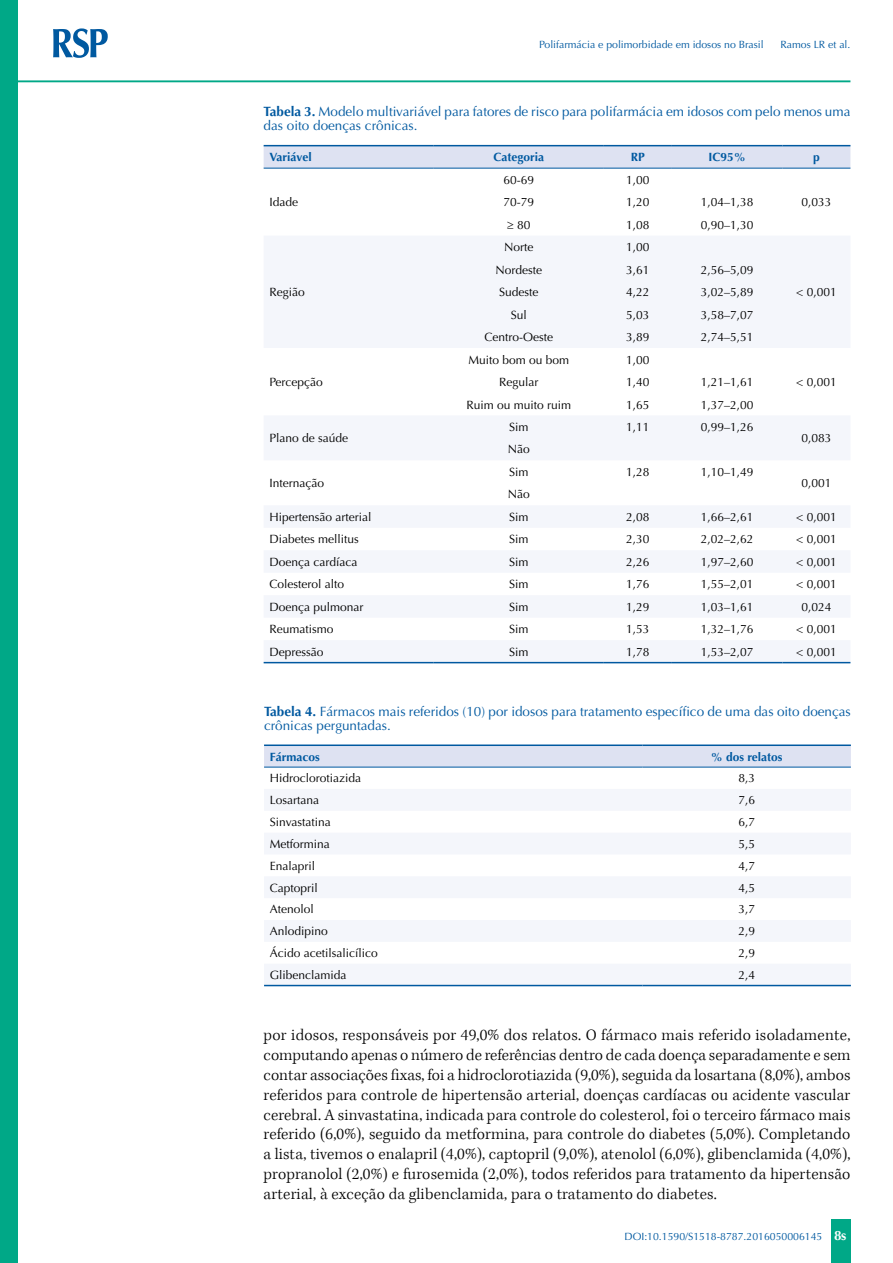
<style>
.page{position:relative;width:893px;height:1263px;background:#fff}
.page>*{position:absolute;margin:0;border:0;box-sizing:border-box;transform-origin:0 0}
.t1{font:300 16.5px/19.8px "Kepler Std";letter-spacing:.01em;color:#000;text-align:justify}
.t2{font:13.5px/14.2px "Optima";color:#0059a0}
.t3{font:700 13.5px "Optima";color:#fff}
.t4{font:12px "Optima";color:#000}
.t5{font:700 12px "Optima";color:#0059a0}
.t6{font:10.5px "Optima";color:#0059a0}
.s1{font-weight:700}
</style>
<div class="page">
<div style="left:831px;top:1220px;width:20px;height:43px;background:#00a887"></div>
<div style="left:0;top:0;width:18px;height:1263px;background:#00a887"></div>
<svg style="left:53px;top:28px;width:55px;height:30px"></svg>
<hr style="left:18px;top:80px;width:832px;height:2px;background:#00a887">
<svg style="left:264px;top:146px;width:586px;height:22px"></svg>
<svg style="left:264px;top:236px;width:586px;height:426px;fill:#f4f6fb"></svg>
<hr style="left:264px;top:145px;width:170px;height:1px;background:#0059a0">
<hr style="left:434px;top:145px;width:170px;height:1px;background:#0059a0">
<hr style="left:604px;top:145px;width:68px;height:1px;background:#0059a0">
<hr style="left:672px;top:145px;width:110px;height:1px;background:#0059a0">
<hr style="left:782px;top:145px;width:68px;height:1px;background:#0059a0">
<hr style="left:264px;top:168px;width:170px;height:1px;background:#0059a0">
<hr style="left:434px;top:168px;width:170px;height:1px;background:#0059a0">
<hr style="left:604px;top:168px;width:68px;height:1px;background:#0059a0">
<hr style="left:672px;top:168px;width:110px;height:1px;background:#0059a0">
<hr style="left:782px;top:168px;width:68px;height:1px;background:#0059a0">
<hr style="left:264px;top:662px;width:170px;height:1px;background:#0059a0">
<hr style="left:434px;top:662px;width:170px;height:1px;background:#0059a0">
<hr style="left:604px;top:662px;width:68px;height:1px;background:#0059a0">
<hr style="left:672px;top:662px;width:110px;height:1px;background:#0059a0">
<hr style="left:782px;top:662px;width:68px;height:1px;background:#0059a0">
<div style="left:264px;top:746px;width:587px;height:21px;background:#dee2f2"></div>
<svg style="left:264px;top:789px;width:587px;height:196px;fill:#f4f6fb"></svg>
<hr style="left:264px;top:744px;width:378px;height:2px;background:#0059a0">
<hr style="left:642px;top:744px;width:209px;height:2px;background:#0059a0">
<hr style="left:264px;top:767px;width:378px;height:1px;background:#0059a0">
<hr style="left:642px;top:767px;width:209px;height:1px;background:#0059a0">
<hr style="left:264px;top:985px;width:378px;height:1px;background:#0059a0">
<hr style="left:642px;top:985px;width:209px;height:1px;background:#0059a0">
<p class="t6" style="left:539px;top:38px;width:226px">Polifarmácia e polimorbidade em idosos no Brasil</p>
<p class="t6" style="left:780px;top:38px;width:72px">Ramos LR et al.</p>
<p class="t2" style="left:264px;top:105px;width:588px"><span class="s1">Tabela 3.</span> Modelo multivariável para fatores de risco para polifarmácia em idosos com pelo menos uma das oito doenças crônicas.</p>
<p class="t5" style="left:269px;top:150px;width:44px">Variável</p>
<p class="t5" style="left:493px;top:150px;width:52px">Categoria</p>
<p class="t5" style="left:631px;top:150px;width:16px">RP</p>
<p class="t5" style="left:708px;top:150px;width:39px">IC95%</p>
<p class="t5" style="left:813px;top:150px;width:8px">p</p>
<p class="t4" style="left:269px;top:195px;width:30px">Idade</p>
<p class="t4" style="left:503px;top:173px;width:32px">60-69</p>
<p class="t4" style="left:626px;top:173px;width:25px">1,00</p>
<p class="t4" style="left:503px;top:195px;width:32px">70-79</p>
<p class="t4" style="left:626px;top:195px;width:25px">1,20</p>
<p class="t4" style="left:701px;top:195px;width:54px">1,04–1,38</p>
<p class="t4" style="left:801px;top:195px;width:32px">0,033</p>
<p class="t4" style="left:507px;top:218px;width:25px">≥ 80</p>
<p class="t4" style="left:626px;top:218px;width:25px">1,08</p>
<p class="t4" style="left:701px;top:218px;width:54px">0,90–1,30</p>
<p class="t4" style="left:504px;top:240px;width:31px">Norte</p>
<p class="t4" style="left:626px;top:240px;width:25px">1,00</p>
<p class="t4" style="left:269px;top:285px;width:37px">Região</p>
<p class="t4" style="left:495px;top:263px;width:48px">Nordeste</p>
<p class="t4" style="left:626px;top:263px;width:25px">3,61</p>
<p class="t4" style="left:701px;top:263px;width:54px">2,56–5,09</p>
<p class="t4" style="left:499px;top:285px;width:41px">Sudeste</p>
<p class="t4" style="left:626px;top:285px;width:25px">4,22</p>
<p class="t4" style="left:701px;top:285px;width:54px">3,02–5,89</p>
<p class="t4" style="left:511px;top:308px;width:18px">Sul</p>
<p class="t4" style="left:626px;top:308px;width:25px">5,03</p>
<p class="t4" style="left:701px;top:308px;width:54px">3,58–7,07</p>
<p class="t4" style="left:484px;top:330px;width:70px">Centro-Oeste</p>
<p class="t4" style="left:626px;top:330px;width:25px">3,89</p>
<p class="t4" style="left:701px;top:330px;width:54px">2,74–5,51</p>
<p class="t4" style="left:796px;top:285px;width:42px">&lt; 0,001</p>
<p class="t4" style="left:269px;top:375px;width:55px">Percepção</p>
<p class="t4" style="left:468px;top:353px;width:102px">Muito bom ou bom</p>
<p class="t4" style="left:626px;top:353px;width:25px">1,00</p>
<p class="t4" style="left:499px;top:375px;width:41px">Regular</p>
<p class="t4" style="left:626px;top:375px;width:25px">1,40</p>
<p class="t4" style="left:701px;top:375px;width:54px">1,21–1,61</p>
<p class="t4" style="left:796px;top:375px;width:42px">&lt; 0,001</p>
<p class="t4" style="left:466px;top:397px;width:106px">Ruim ou muito ruim</p>
<p class="t4" style="left:626px;top:397px;width:25px">1,65</p>
<p class="t4" style="left:701px;top:397px;width:54px">1,37–2,00</p>
<p class="t4" style="left:269px;top:431px;width:80px">Plano de saúde</p>
<p class="t4" style="left:509px;top:420px;width:21px">Sim</p>
<p class="t4" style="left:626px;top:420px;width:25px">1,11</p>
<p class="t4" style="left:701px;top:420px;width:54px">0,99–1,26</p>
<p class="t4" style="left:508px;top:442px;width:24px">Não</p>
<p class="t4" style="left:801px;top:431px;width:32px">0,083</p>
<p class="t4" style="left:269px;top:476px;width:56px">Internação</p>
<p class="t4" style="left:509px;top:465px;width:21px">Sim</p>
<p class="t4" style="left:626px;top:465px;width:25px">1,28</p>
<p class="t4" style="left:701px;top:465px;width:54px">1,10–1,49</p>
<p class="t4" style="left:508px;top:487px;width:24px">Não</p>
<p class="t4" style="left:801px;top:476px;width:32px">0,001</p>
<p class="t4" style="left:269px;top:510px;width:104px">Hipertensão arterial</p>
<p class="t4" style="left:509px;top:510px;width:21px">Sim</p>
<p class="t4" style="left:626px;top:510px;width:25px">2,08</p>
<p class="t4" style="left:701px;top:510px;width:54px">1,66–2,61</p>
<p class="t4" style="left:796px;top:510px;width:42px">&lt; 0,001</p>
<p class="t4" style="left:269px;top:532px;width:91px">Diabetes mellitus</p>
<p class="t4" style="left:509px;top:532px;width:21px">Sim</p>
<p class="t4" style="left:626px;top:532px;width:25px">2,30</p>
<p class="t4" style="left:701px;top:532px;width:54px">2,02–2,62</p>
<p class="t4" style="left:796px;top:532px;width:42px">&lt; 0,001</p>
<p class="t4" style="left:269px;top:555px;width:90px">Doença cardíaca</p>
<p class="t4" style="left:509px;top:555px;width:21px">Sim</p>
<p class="t4" style="left:626px;top:555px;width:25px">2,26</p>
<p class="t4" style="left:701px;top:555px;width:54px">1,97–2,60</p>
<p class="t4" style="left:796px;top:555px;width:42px">&lt; 0,001</p>
<p class="t4" style="left:269px;top:577px;width:76px">Colesterol alto</p>
<p class="t4" style="left:509px;top:577px;width:21px">Sim</p>
<p class="t4" style="left:626px;top:577px;width:25px">1,76</p>
<p class="t4" style="left:701px;top:577px;width:54px">1,55–2,01</p>
<p class="t4" style="left:796px;top:577px;width:42px">&lt; 0,001</p>
<p class="t4" style="left:269px;top:600px;width:96px">Doença pulmonar</p>
<p class="t4" style="left:509px;top:600px;width:21px">Sim</p>
<p class="t4" style="left:626px;top:600px;width:25px">1,29</p>
<p class="t4" style="left:701px;top:600px;width:54px">1,03–1,61</p>
<p class="t4" style="left:801px;top:600px;width:32px">0,024</p>
<p class="t4" style="left:269px;top:622px;width:66px">Reumatismo</p>
<p class="t4" style="left:509px;top:622px;width:21px">Sim</p>
<p class="t4" style="left:626px;top:622px;width:25px">1,53</p>
<p class="t4" style="left:701px;top:622px;width:54px">1,32–1,76</p>
<p class="t4" style="left:796px;top:622px;width:42px">&lt; 0,001</p>
<p class="t4" style="left:269px;top:645px;width:56px">Depressão</p>
<p class="t4" style="left:509px;top:645px;width:21px">Sim</p>
<p class="t4" style="left:626px;top:645px;width:25px">1,78</p>
<p class="t4" style="left:701px;top:645px;width:54px">1,53–2,07</p>
<p class="t4" style="left:796px;top:645px;width:42px">&lt; 0,001</p>
<p class="t2" style="left:264px;top:704px;width:588px"><span class="s1">Tabela 4.</span> Fármacos mais referidos (10) por idosos para tratamento específico de uma das oito doenças crônicas perguntadas.</p>
<p class="t5" style="left:270px;top:749px;width:52px">Fármacos</p>
<p class="t5" style="left:711px;top:749px;width:73px">% dos relatos</p>
<p class="t4" style="left:270px;top:771px;width:93px">Hidroclorotiazida</p>
<p class="t4" style="left:738px;top:771px;width:18px">8,3</p>
<p class="t4" style="left:270px;top:793px;width:51px">Losartana</p>
<p class="t4" style="left:738px;top:793px;width:18px">7,6</p>
<p class="t4" style="left:270px;top:815px;width:62px">Sinvastatina</p>
<p class="t4" style="left:738px;top:815px;width:18px">6,7</p>
<p class="t4" style="left:270px;top:837px;width:62px">Metformina</p>
<p class="t4" style="left:738px;top:837px;width:18px">5,5</p>
<p class="t4" style="left:270px;top:859px;width:47px">Enalapril</p>
<p class="t4" style="left:738px;top:859px;width:18px">4,7</p>
<p class="t4" style="left:270px;top:880px;width:50px">Captopril</p>
<p class="t4" style="left:738px;top:880px;width:18px">4,5</p>
<p class="t4" style="left:270px;top:902px;width:46px">Atenolol</p>
<p class="t4" style="left:738px;top:902px;width:18px">3,7</p>
<p class="t4" style="left:270px;top:924px;width:60px">Anlodipino</p>
<p class="t4" style="left:738px;top:924px;width:18px">2,9</p>
<p class="t4" style="left:270px;top:946px;width:110px">Ácido acetilsalicílico</p>
<p class="t4" style="left:738px;top:946px;width:18px">2,9</p>
<p class="t4" style="left:270px;top:968px;width:78px">Glibenclamida</p>
<p class="t4" style="left:738px;top:968px;width:18px">2,4</p>
<p class="t1" style="left:264px;top:1026px;width:588px">por idosos, responsáveis por 49,0% dos relatos. O fármaco mais referido isoladamente, computando apenas o número de referências dentro de cada doença separadamente e sem contar associações fixas, foi a hidroclorotiazida (9,0%), seguida da losartana (8,0%), ambos referidos para controle de hipertensão arterial, doenças cardíacas ou acidente vascular cerebral. A sinvastatina, indicada para controle do colesterol, foi o terceiro fármaco mais referido (6,0%), seguido da metformina, para controle do diabetes (5,0%). Completando a lista, tivemos o enalapril (4,0%), captopril (9,0%), atenolol (6,0%), glibenclamida (4,0%), propranolol (2,0%) e furosemida (2,0%), todos referidos para tratamento da hipertensão arterial, à exceção da glibenclamida, para o tratamento do diabetes.</p>
<p class="t6" style="left:624px;top:1230px;width:199px">DOI:10.1590/S1518-8787.2016050006145</p>
<p class="t3" style="left:834px;top:1227px;width:14px">8s</p>
</div>
